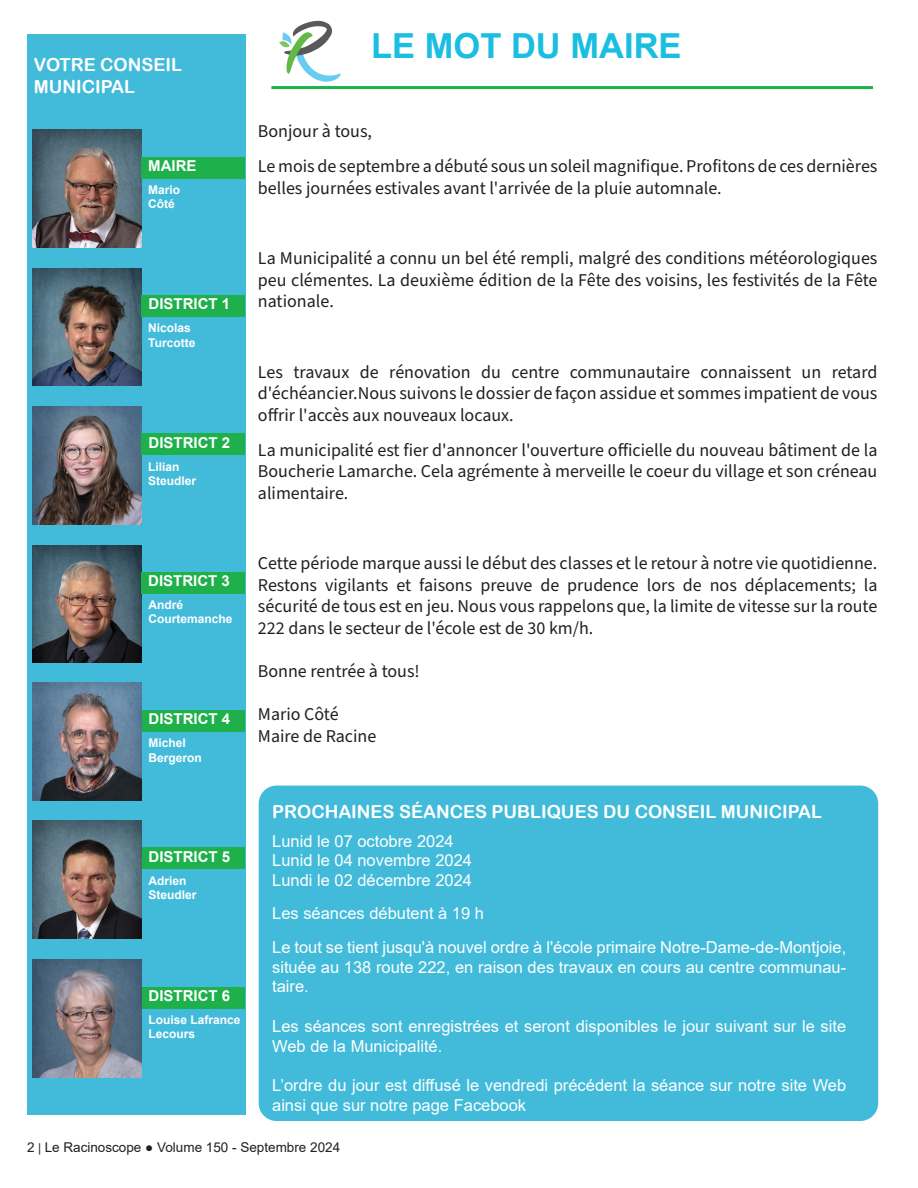
<style>
.page{position:relative;width:918px;height:1188px;background:#fff}
.page>*{position:absolute;margin:0;border:0;box-sizing:border-box;transform-origin:0 0}
.Texte_d_introduction{font:700 34.5px "Arial";color:#1abee1}
.Style_de_paragraphe_4{font:18px/21.6px "Source Sans Pro";color:#231f20;text-align:justify}
.Texte_d_introduction-2{font:18px "Arial Rounded MT Bold";color:#fff}
.Style_de_paragraphe_4-2{font:16.5px/19.8px "Arial";color:#fff}
.Texte_d_introduction-3{font:700 15px "Arial";color:#fff}
.t1{font:13.5px "Arial";color:#231f20}
.Texte_d_introduction-4{font:700 12px "Arial";color:#fff}
.s1{font-size:12px}
</style>
<div class="page">
<div style="left:27px;top:34px;width:218px;height:1081px;background:#42bbdb"></div>
<img style="left:33px;top:269px;width:109px;height:117px">
<img style="left:33px;top:130px;width:109px;height:118px">
<img style="left:33px;top:546px;width:109px;height:116px">
<img style="left:33px;top:406px;width:109px;height:118px">
<img style="left:33px;top:821px;width:109px;height:118px">
<img style="left:33px;top:683px;width:109px;height:118px">
<img style="left:33px;top:959px;width:109px;height:118px">
<hr style="left:271px;top:86px;width:602px;height:3px;background:#1eb14b">
<svg style="left:279px;top:21px;width:62px;height:61px"></svg>
<div style="left:142px;top:987px;width:102px;height:21px;background:#1eb14b"></div>
<div style="left:142px;top:848px;width:102px;height:21px;background:#1eb14b"></div>
<div style="left:142px;top:711px;width:102px;height:21px;background:#1eb14b"></div>
<div style="left:142px;top:572px;width:103px;height:21px;background:#1eb14b"></div>
<div style="left:142px;top:434px;width:103px;height:21px;background:#1eb14b"></div>
<div style="left:142px;top:295px;width:103px;height:21px;background:#1eb14b"></div>
<div style="left:142px;top:157px;width:103px;height:21px;background:#1eb14b"></div>
<div style="left:259px;top:786px;width:619px;height:335px;background:#42bbdb;border-radius:18px"></div>
<p class="Texte_d_introduction-2" style="left:34px;top:54px;width:150px">VOTRE CONSEIL</p>
<p class="Texte_d_introduction-2" style="left:34px;top:76px;width:103px">MUNICIPAL</p>
<p class="Texte_d_introduction-3" style="left:148px;top:155px;width:50px">MAIRE</p>
<p class="Texte_d_introduction-4" style="left:148px;top:181px;width:34px">Mario</p>
<p class="Texte_d_introduction-4" style="left:148px;top:196px;width:28px">Côté</p>
<p class="Texte_d_introduction-3" style="left:149px;top:293px;width:83px">DISTRICT 1</p>
<p class="Texte_d_introduction-4" style="left:148px;top:320px;width:44px">Nicolas</p>
<p class="Texte_d_introduction-4" style="left:148px;top:334px;width:49px">Turcotte</p>
<p class="Texte_d_introduction-3" style="left:149px;top:432px;width:83px">DISTRICT 2</p>
<p class="Texte_d_introduction-4" style="left:148px;top:458px;width:33px">Lilian</p>
<p class="Texte_d_introduction-4" style="left:148px;top:472px;width:50px">Steudler</p>
<p class="Texte_d_introduction" style="left:371px;top:22px;width:312px">LE MOT DU MAIRE</p>
<p class="Style_de_paragraphe_4" style="left:258px;top:121px;width:116px">Bonjour à tous,</p>
<p class="Style_de_paragraphe_4" style="left:258px;top:156px;width:621px">Le mois de septembre a débuté sous un soleil magnifique. Profitons de ces dernières belles journées estivales avant l'arrivée de la pluie automnale.</p>
<p class="Style_de_paragraphe_4" style="left:258px;top:248px;width:621px">La Municipalité a connu un bel été rempli, malgré des conditions météorologiques peu clémentes. La deuxième édition de la Fête des voisins, les festivités de la Fête nationale.</p>
<p class="Style_de_paragraphe_4" style="left:258px;top:361px;width:621px">Les travaux de rénovation du centre communautaire connaissent un retard d'échéancier.Nous suivons le dossier de façon assidue et sommes impatient de vous offrir l'accès aux nouveaux locaux.</p>
<p class="Style_de_paragraphe_4" style="left:258px;top:440px;width:621px">La municipalité est fier d'annoncer l'ouverture officielle du nouveau bâtiment de la Boucherie Lamarche. Cela agrémente à merveille le coeur du village et son créneau alimentaire.</p>
<p class="Texte_d_introduction-3" style="left:148px;top:570px;width:83px">DISTRICT 3</p>
<p class="Texte_d_introduction-4" style="left:149px;top:596px;width:36px">André</p>
<p class="Texte_d_introduction-4" style="left:149px;top:611px;width:86px">Courtemanche</p>
<p class="Texte_d_introduction-3" style="left:149px;top:709px;width:83px">DISTRICT 4</p>
<p class="Texte_d_introduction-4" style="left:149px;top:735px;width:39px">Michel</p>
<p class="Texte_d_introduction-4" style="left:149px;top:749px;width:55px">Bergeron</p>
<p class="Texte_d_introduction-3" style="left:149px;top:846px;width:83px">DISTRICT 5</p>
<p class="Texte_d_introduction-4" style="left:149px;top:872px;width:40px">Adrien</p>
<p class="Texte_d_introduction-4" style="left:149px;top:886px;width:50px">Steudler</p>
<p class="Texte_d_introduction-3" style="left:149px;top:985px;width:83px">DISTRICT 6</p>
<p class="Texte_d_introduction-4" style="left:149px;top:1011px;width:94px">Louise Lafrance</p>
<p class="Texte_d_introduction-4" style="left:149px;top:1026px;width:48px">Lecours</p>
<p class="Style_de_paragraphe_4" style="left:258px;top:553px;width:621px">Cette période marque aussi le début des classes et le retour à notre vie quotidienne.<br>Restons vigilants et faisons preuve de prudence lors de nos déplacements; la sécurité de tous est en jeu. Nous vous rappelons que, la limite de vitesse sur la route 222 dans le secteur de l'école est de 30 km/h.</p>
<p class="Style_de_paragraphe_4" style="left:258px;top:661px;width:163px">Bonne rentrée à tous!</p>
<p class="Style_de_paragraphe_4" style="left:258px;top:704px;width:82px">Mario Côté</p>
<p class="Style_de_paragraphe_4" style="left:258px;top:726px;width:120px">Maire de Racine</p>
<p class="Texte_d_introduction-2" style="left:272px;top:801px;width:551px">PROCHAINES SÉANCES PUBLIQUES DU CONSEIL MUNICIPAL</p>
<p class="Style_de_paragraphe_4-2" style="left:272px;top:831px;width:183px">Lunid le 07 octobre 2024</p>
<p class="Style_de_paragraphe_4-2" style="left:272px;top:851px;width:201px">Lunid le 04 novembre 2024</p>
<p class="Style_de_paragraphe_4-2" style="left:272px;top:870px;width:201px">Lundi le 02 décembre 2024</p>
<p class="Style_de_paragraphe_4-2" style="left:272px;top:904px;width:213px">Les séances débutent à 19 h</p>
<p class="Style_de_paragraphe_4-2" style="left:272px;top:937px;width:576px;text-align:justify">Le tout se tient jusqu'à nouvel ordre à l'école primaire Notre-Dame-de-Montjoie, située au 138 route 222, en raison des travaux en cours au centre communau&shy;taire.</p>
<p class="Style_de_paragraphe_4-2" style="left:272px;top:1016px;width:576px">Les séances sont enregistrées et seront disponibles le jour suivant sur le site<br>Web de la Municipalité.</p>
<p class="Style_de_paragraphe_4-2" style="left:272px;top:1076px;width:576px">L’ordre du jour est diffusé le vendredi précédent la séance sur notre site Web ainsi que sur notre page Facebook</p>
<p class="t1" style="left:27px;top:1138px;width:315px">2 <span class="s1">|</span> Le Racinoscope ● Volume 150 - Septembre 2024</p>
</div>
